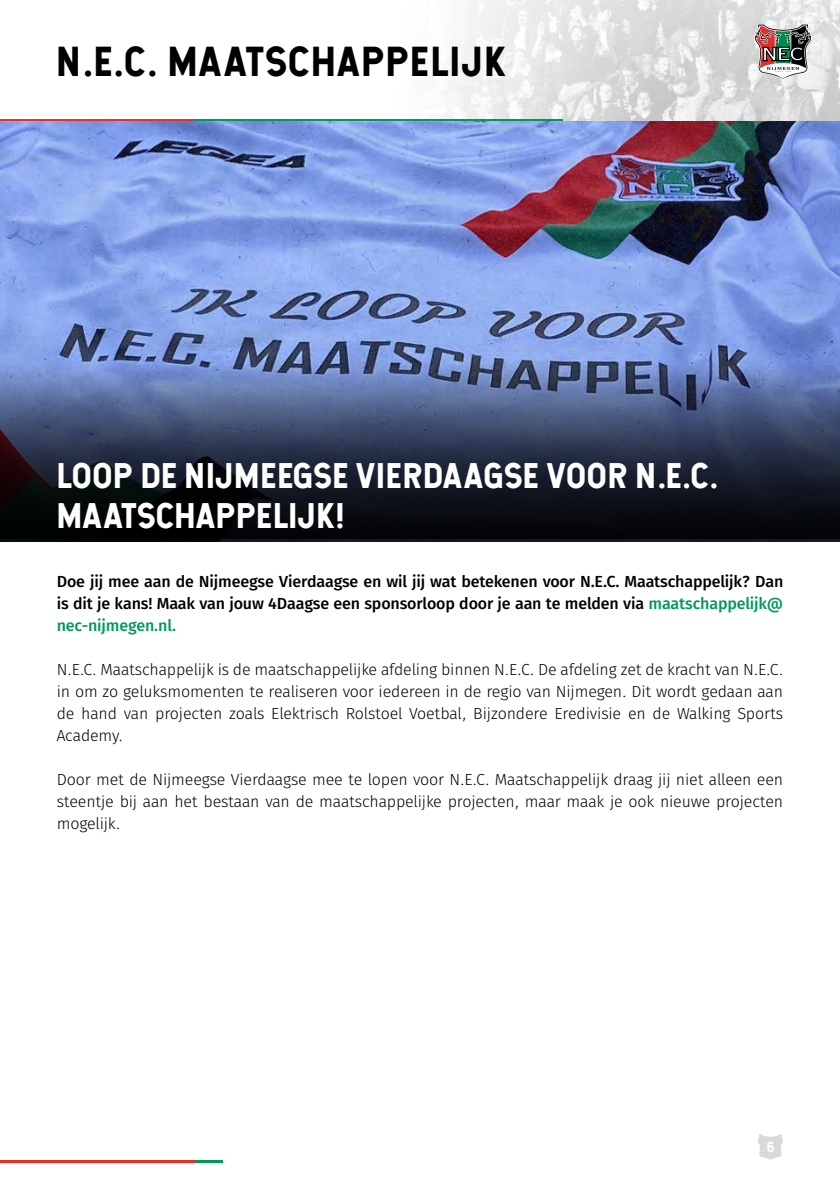
<style>
.page{position:relative;width:840px;height:1191px;background:#fff}
.page>*{position:absolute;margin:0;border:0;box-sizing:border-box;transform-origin:0 0}
.t1{font:40px "Hansief";letter-spacing:.05em;color:#000}
.t2{font:34px/40px "Hansief";letter-spacing:.03em;color:#fff}
.t3{font:16px/22px "Fira Sans OT Light";letter-spacing:-.01em;color:#000;text-align:justify}
.t4{font:16px/22px "Fira Sans OT Medium";letter-spacing:-.01em;color:#000;text-align:justify}
.t5{font:14px "Hansief";color:#fff}
.s1{color:#009760}
</style>
<div class="page">
<hr style="left:0;top:119px;width:194px;height:3px;background:#e63029">
<img style="left:61px;top:0;width:778px;height:122px">
<hr style="left:194px;top:119px;width:369px;height:3px;background:#009760">
<hr style="left:194px;top:1159px;width:29px;height:3px;background:#009760">
<hr style="left:0;top:1159px;width:194px;height:3px;background:#e63029">
<svg style="left:757px;top:1134px;width:25px;height:25px"></svg>
<img style="left:0;top:122px;width:839px;height:171px">
<svg style="left:0;top:293px;width:839px;height:249px;background:#6175a4"></svg>
<svg style="left:0;top:300px;width:839px;height:239px;background:#435173"></svg>
<svg style="left:754px;top:24px;width:57px;height:55px"></svg>
<h1 class="t1" style="left:57px;top:36px;width:450px">N.E.C. MAATSCHAPPELIJK</h1>
<h2 class="t2" style="left:57px;top:455px;width:661px">LOOP DE NIJMEEGSE VIERDAAGSE VOOR N.E.C.<br>MAATSCHAPPELIJK!</h2>
<p class="t4" style="left:57px;top:572px;width:727px">Doe jij mee aan de Nijmeegse Vierdaagse en wil jij wat betekenen voor N.E.C. Maatschappelijk? Dan is dit je kans! Maak van jouw 4Daagse een sponsorloop door je aan te melden via <span class="s1">maatschappelijk@ nec-nijmegen.nl.</span></p>
<p class="t3" style="left:57px;top:660px;width:727px">N.E.C. Maatschappelijk is de maatschappelijke afdeling binnen N.E.C. De afdeling zet de kracht van N.E.C. in om zo geluksmomenten te realiseren voor iedereen in de regio van Nijmegen. Dit wordt gedaan aan de hand van projecten zoals Elektrisch Rolstoel Voetbal, Bijzondere Eredivisie en de Walking Sports Academy.</p>
<p class="t3" style="left:57px;top:770px;width:727px">Door met de Nijmeegse Vierdaagse mee te lopen voor N.E.C. Maatschappelijk draag jij niet alleen een steentje bij aan het bestaan van de maatschappelijke projecten, maar maak je ook nieuwe projecten mogelijk.</p>
<p class="t5" style="left:766px;top:1137px;width:9px">6</p>
</div>
